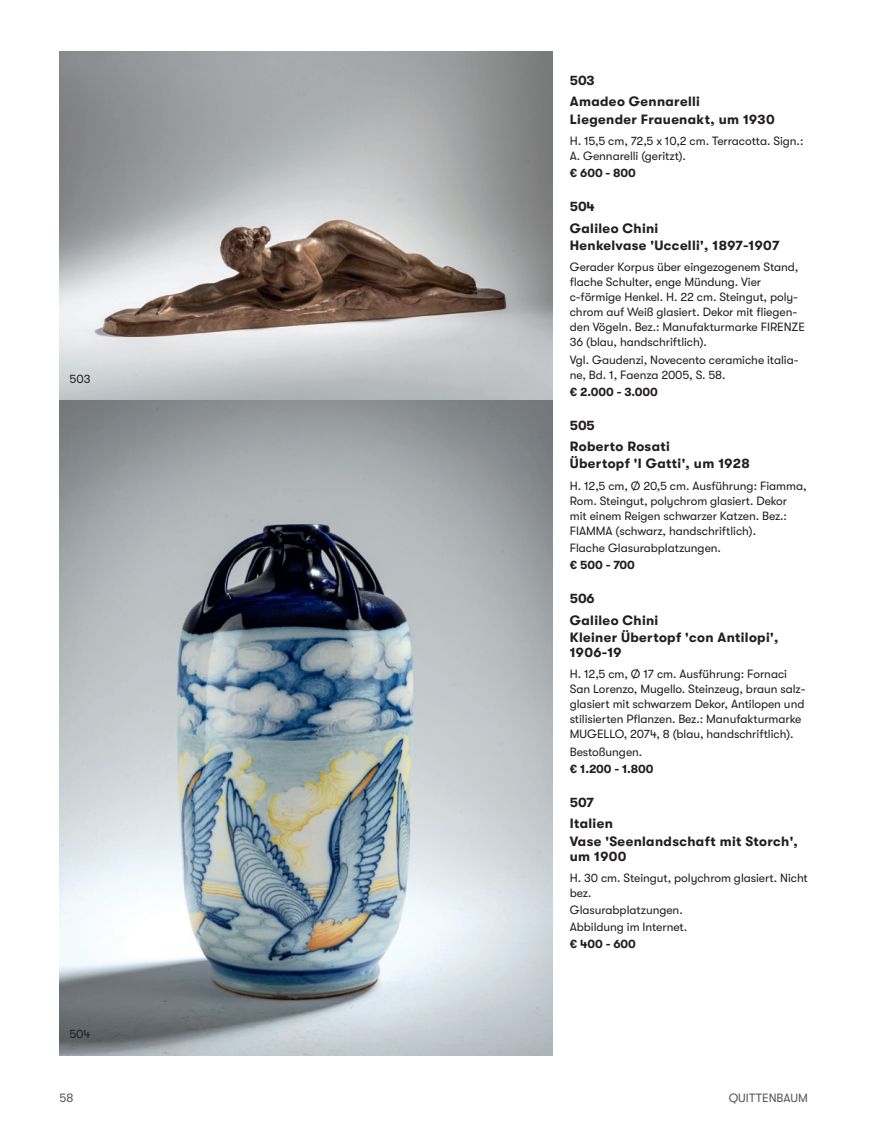
<style>
.page{position:relative;width:893px;height:1132px;background:#fff}
.page>*{position:absolute;margin:0;border:0;box-sizing:border-box;transform-origin:0 0}
.Objekt{font:700 13.5px/15px "GT Walsheim";letter-spacing:.025em;color:#231f20}
.Hersteller{font:700 13.5px "GT Walsheim";letter-spacing:.025em;color:#231f20}
.Fließ_neu{font:12px/15px "GT Walsheim";letter-spacing:-.005em;color:#231f20}
.Fließ_neu-2{font:700 12px "GT Walsheim";letter-spacing:-.005em;color:#231f20}
.t1{font:12px "GT Walsheim";letter-spacing:.005em;color:#57585a}
</style>
<div class="page">
<img style="left:60px;top:51px;width:493px;height:1003px">
<p class="Fließ_neu" style="left:70px;top:371px;width:22px">503</p>
<p class="Fließ_neu" style="left:69px;top:1026px;width:23px">504</p>
<p class="Objekt" style="left:570px;top:73px;width:26px">503</p>
<p class="Hersteller" style="left:570px;top:94px;width:132px">Amadeo Gennarelli</p>
<p class="Objekt" style="left:570px;top:111px;width:206px">Liegender Frauenakt, um 1930</p>
<p class="Fließ_neu" style="left:570px;top:133px;width:235px">H. 15,5 cm, 72,5 x 10,2 cm. Terracotta. Sign.:<br>A. Gennarelli (geritzt).</p>
<p class="Fließ_neu-2" style="left:570px;top:166px;width:68px">€ 600 - 800</p>
<p class="Objekt" style="left:570px;top:199px;width:27px">504</p>
<p class="Hersteller" style="left:570px;top:220px;width:90px">Galileo Chini</p>
<p class="Objekt" style="left:570px;top:238px;width:211px">Henkelvase 'Uccelli', 1897-1907</p>
<p class="Fließ_neu" style="left:570px;top:260px;width:237px">Gerader Korpus über eingezogenem Stand, flache Schulter, enge Mündung. Vier c-förmige Henkel. H. 22 cm. Steingut, poly&shy;chrom auf Weiß glasiert. Dekor mit fliegen&shy;den Vögeln. Bez.: Manufakturmarke FIRENZE 36 (blau, handschriftlich).</p>
<p class="Fließ_neu" style="left:570px;top:352px;width:230px">Vgl. Gaudenzi, Novecento ceramiche italia&shy;ne, Bd. 1, Faenza 2005, S. 58.</p>
<p class="Fließ_neu-2" style="left:570px;top:384px;width:90px">€ 2.000 - 3.000</p>
<p class="Objekt" style="left:570px;top:417px;width:27px">505</p>
<p class="Hersteller" style="left:570px;top:439px;width:102px">Roberto Rosati</p>
<p class="Objekt" style="left:570px;top:456px;width:181px">Übertopf 'I Gatti', um 1928</p>
<p class="Fließ_neu" style="left:570px;top:478px;width:238px">H. 12,5 cm, Ø 20,5 cm. Ausführung: Fiamma, Rom. Steingut, polychrom glasiert. Dekor mit einem Reigen schwarzer Katzen. Bez.:<br>FIAMMA (schwarz, handschriftlich).</p>
<p class="Fließ_neu" style="left:570px;top:540px;width:153px">Flache Glasurabplatzungen.</p>
<p class="Fließ_neu-2" style="left:570px;top:558px;width:67px">€ 500 - 700</p>
<p class="Objekt" style="left:570px;top:591px;width:26px">506</p>
<p class="Hersteller" style="left:570px;top:612px;width:90px">Galileo Chini</p>
<p class="Objekt" style="left:570px;top:629px;width:210px">Kleiner Übertopf 'con Antilopi',<br>1906-19</p>
<p class="Fließ_neu" style="left:570px;top:666px;width:237px">H. 12,5 cm, Ø 17 cm. Ausführung: Fornaci San Lorenzo, Mugello. Steinzeug, braun salz&shy;glasiert mit schwarzem Dekor, Antilopen und stilisierten Pflanzen. Bez.: Manufakturmarke MUGELLO, 2074, 8 (blau, handschriftlich).</p>
<p class="Fließ_neu" style="left:570px;top:743px;width:74px">Bestoßungen.</p>
<p class="Fließ_neu-2" style="left:570px;top:761px;width:85px">€ 1.200 - 1.800</p>
<p class="Objekt" style="left:570px;top:794px;width:26px">507</p>
<p class="Hersteller" style="left:570px;top:816px;width:45px">Italien</p>
<p class="Objekt" style="left:570px;top:833px;width:230px">Vase 'Seenlandschaft mit Storch', um 1900</p>
<p class="Fließ_neu" style="left:570px;top:870px;width:240px">H. 30 cm. Steingut, polychrom glasiert. Nicht bez.</p>
<p class="Fließ_neu" style="left:570px;top:902px;width:114px">Glasurabplatzungen.</p>
<p class="Fließ_neu" style="left:570px;top:919px;width:119px">Abbildung im Internet.</p>
<p class="Fließ_neu-2" style="left:570px;top:937px;width:68px">€ 400 - 600</p>
<p class="t1" style="left:60px;top:1090px;width:15px">58</p>
<p class="t1" style="left:729px;top:1090px;width:81px">QUITTENBAUM</p>
</div>
